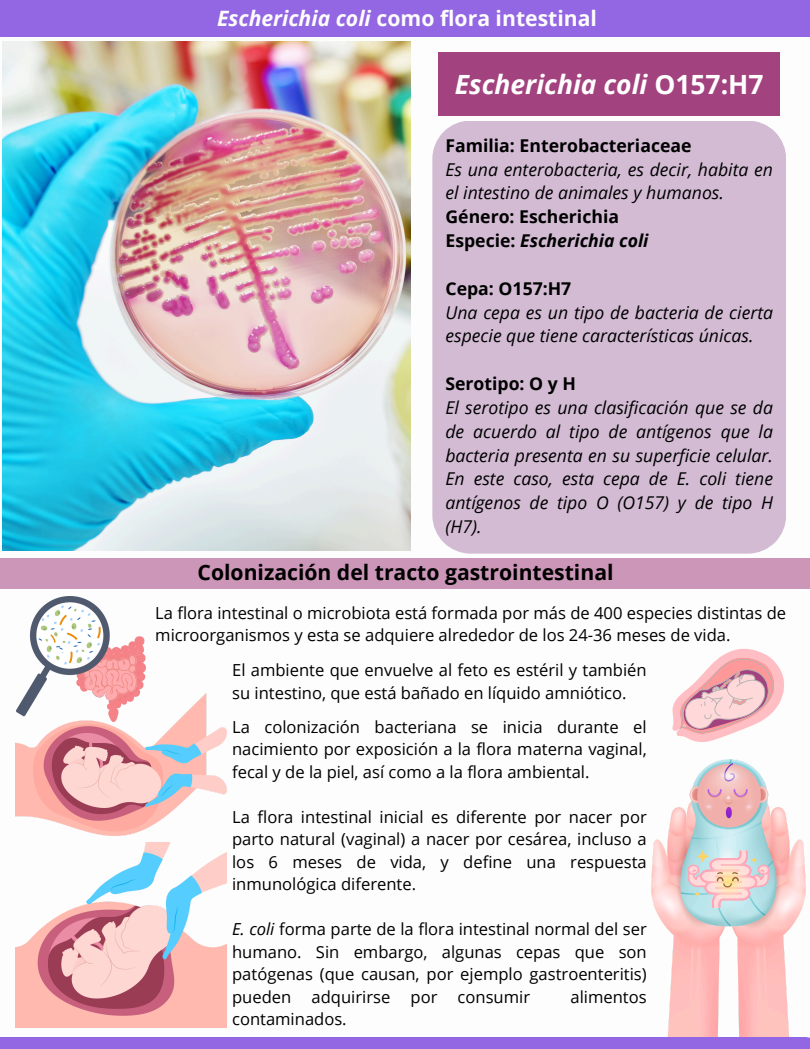
<style>
.page{position:relative;width:810px;height:1049px;background:#fff}
.page>*{position:absolute;margin:0;border:0;box-sizing:border-box;transform-origin:0 0}
.t1{font:italic 700 26.45px "Open Sans";color:#fff}
.t2{font:700 21.15px "Open Sans";color:#000}
.t3{font:700 21.15px "Open Sans";color:#fdfdfd}
.t4{font:italic 17.65px/23.8px "Open Sans";color:#000}
.t5{font:700 17.65px "Open Sans";color:#000}
.t6{font:italic 700 17.65px "Open Sans";color:#000}
.t7{font:16.6px/22.5px "Open Sans";color:#000;text-align:justify}
.s1{font-style:italic}
.s2{font-style:normal}
</style>
<div class="page">
<div style="left:0;top:0;width:810px;height:37px;background:#9366e4"></div>
<div style="left:0;top:1036px;width:810px;height:12px;background:#9366e4"></div>
<img style="left:3px;top:41px;width:408px;height:509px">
<div style="left:432px;top:121px;width:354px;height:432px;background:#d2bbd3"></div>
<div style="left:0;top:558px;width:810px;height:30px;background:#cb96b7"></div>
<img style="left:652px;top:767px;width:153px;height:269px">
<svg style="left:687px;top:850px;width:82px;height:57px;background:#ddd3d3"></svg>
<svg style="left:696px;top:849px;width:13px;height:13px"></svg>
<svg style="left:694px;top:890px;width:7px;height:7px"></svg>
<svg style="left:750px;top:856px;width:7px;height:7px"></svg>
<img style="left:26px;top:596px;width:119px;height:97px">
<img style="left:15px;top:842px;width:212px;height:185px">
<img style="left:15px;top:693px;width:212px;height:142px">
<svg style="left:672px;top:648px;width:112px;height:119px"></svg>
<div style="left:439px;top:53px;width:341px;height:63px;background:#a2427e"></div>
<p class="t3" style="left:217px;top:4px;width:381px"><span class="s1">Escherichia coli</span> como flora intestinal</p>
<h2 class="t1" style="left:455px;top:66px;width:310px">Escherichia coli <span class="s2">O157:H7</span></h2>
<p class="t5" style="left:445px;top:133px;width:248px">Familia: Enterobacteriaceae</p>
<h1 class="t4" style="left:445px;top:157px;width:329px">Es una enterobacteria, es decir, habita en el intestino de animales y humanos.</h1>
<p class="t5" style="left:445px;top:204px;width:175px">Género: Escherichia</p>
<p class="t6" style="left:445px;top:228px;width:205px"><span class="s2">Especie:</span> Escherichia coli</p>
<p class="t5" style="left:445px;top:276px;width:127px">Cepa: O157:H7</p>
<p class="t4" style="left:445px;top:300px;width:329px">Una cepa es un tipo de bacteria de cierta especie que tiene características únicas.</p>
<p class="t5" style="left:445px;top:371px;width:132px">Serotipo: O y H</p>
<p class="t4" style="left:445px;top:395px;width:329px;text-align:justify">El serotipo es una clasificación que se da de acuerdo al tipo de antígenos que la bacteria presenta en su superficie celular.<br>En este caso, esta cepa de E. coli tiene antígenos de tipo O (O157) y de tipo H (H7).</p>
<p class="t2" style="left:198px;top:557px;width:418px">Colonización del tracto gastrointestinal</p>
<p class="t7" style="left:155px;top:601px;width:632px">La flora intestinal o microbiota está formada por más de 400 especies distintas de microorganismos y esta se adquiere alrededor de los 24-36 meses de vida.</p>
<p class="t7" style="left:232px;top:658px;width:416px">El ambiente que envuelve al feto es estéril y también su intestino, que está bañado en líquido amniótico.</p>
<p class="t7" style="left:232px;top:714px;width:416px">La colonización bacteriana se inicia durante el nacimiento por exposición a la flora materna vaginal, fecal y de la piel, así como a la flora ambiental.</p>
<p class="t7" style="left:232px;top:804px;width:416px">La flora intestinal inicial es diferente por nacer por parto natural (vaginal) a nacer por cesárea, incluso a los 6 meses de vida, y define una respuesta inmunológica diferente.</p>
<h2 class="t7" style="left:232px;top:917px;width:416px"><span class="s1">E. coli</span> forma parte de la flora intestinal normal del ser humano. Sin embargo, algunas cepas que son patógenas (que causan, por ejemplo gastroenteritis) pueden adquirirse por consumir</h2>
<h2 class="t7" style="left:571px;top:984px;width:78px">alimentos</h2>
<h2 class="t7" style="left:232px;top:1007px;width:116px">contaminados.</h2>
</div>
